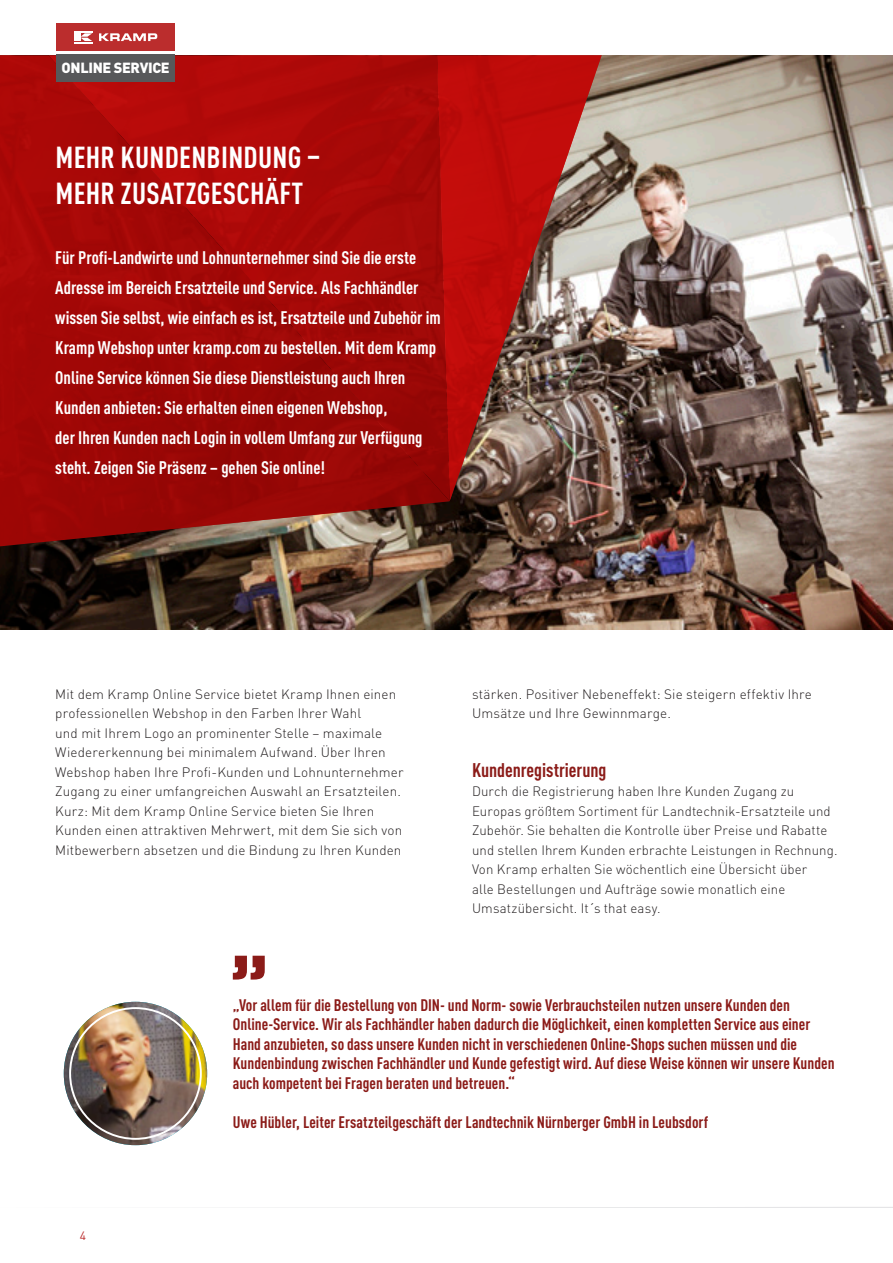
<style>
.page{position:relative;width:893px;height:1263px;background:#fff}
.page>*{position:absolute;margin:0;border:0;box-sizing:border-box;transform-origin:0 0}
.t1{font:700 condensed 30px/36px "DIN Pro";letter-spacing:.01em;color:#fff}
.t2{font:700 condensed 19.5px "DIN Pro";letter-spacing:-.005em;color:#8b1b18}
.t3{font:700 condensed 18px/30px "DIN Pro";color:#fff}
.t4{font:700 condensed 16.5px/19.5px "DIN Pro";color:#8b1b18}
.t5{font:900 14.55px "DIN Pro";letter-spacing:-.025em;color:#fff}
.t6{font:300 13.5px/19.5px "DIN Pro";letter-spacing:.01em;color:#231f20}
.t7{font:12px "DIN Pro";color:#bb2d2d}
</style>
<div class="page">
<img style="left:0;top:55px;width:893px;height:574px">
<svg style="left:0;top:55px;width:663px;height:554px;background:#93241f"></svg>
<svg style="left:233px;top:956px;width:32px;height:23px"></svg>
<img style="left:64px;top:1002px;width:143px;height:143px;border-radius:72px">
<img style="left:826px;top:98px;width:67px;height:532px">
<svg style="left:267px;top:1207px;width:626px;height:1px"></svg>
<div style="left:56px;top:23px;width:119px;height:28px;background:#bb2d2d"></div>
<svg style="left:99px;top:33px;width:58px;height:8px"></svg>
<svg style="left:74px;top:31px;width:18px;height:12px"></svg>
<div style="left:56px;top:54px;width:119px;height:28px;background:#57585a"></div>
<p class="t5" style="left:62px;top:58px;width:110px">ONLINE SERVICE</p>
<h1 class="t1" style="left:55px;top:136px;width:267px">Mehr Kundenbindung – mehr Zusatzgeschäft</h1>
<p class="t3" style="left:55px;top:241px;width:387px">Für Profi-Landwirte und Lohnunternehmer sind Sie die erste Adresse im Bereich Ersatzteile und Service. Als Fachhändler wissen Sie selbst, wie einfach es ist, Ersatzteile und Zubehör im Kramp Webshop unter kramp.com zu bestellen. Mit dem Kramp Online Service können Sie diese Dienstleistung auch Ihren Kunden anbieten: Sie erhalten einen eigenen Webshop,<br>der Ihren Kunden nach Login in vollem Umfang zur Verfügung steht. Zeigen Sie Präsenz – gehen Sie online!</p>
<p class="t6" style="left:55px;top:684px;width:350px">Mit dem Kramp Online Service bietet Kramp Ihnen einen professionellen Webshop in den Farben Ihrer Wahl<br>und mit Ihrem Logo an prominenter Stelle – maximale Wiedererkennung bei minimalem Aufwand. Über Ihren Webshop haben Ihre Profi-Kunden und Lohnunternehmer Zugang zu einer umfangreichen Auswahl an Ersatzteilen.<br>Kurz: Mit dem Kramp Online Service bieten Sie Ihren Kunden einen attraktiven Mehrwert, mit dem Sie sich von Mitbewerbern absetzen und die Bindung zu Ihren Kunden</p>
<p class="t6" style="left:472px;top:684px;width:341px">stärken. Positiver Nebeneffekt: Sie steigern effektiv Ihre<br>Umsätze und Ihre Gewinnmarge.</p>
<h2 class="t2" style="left:472px;top:755px;width:136px">Kundenregistrierung</h2>
<p class="t6" style="left:472px;top:781px;width:367px">Durch die Registrierung haben Ihre Kunden Zugang zu Europas größtem Sortiment für Landtechnik-Ersatzteile und Zubehör. Sie behalten die Kontrolle über Preise und Rabatte und stellen Ihrem Kunden erbrachte Leistungen in Rechnung.<br>Von Kramp erhalten Sie wöchentlich eine Übersicht über<br>alle Bestellungen und Aufträge sowie monatlich eine Umsatzübersicht. It´s that easy.</p>
<p class="t7" style="left:80px;top:1226px;width:8px">4</p>
<p class="t4" style="left:233px;top:994px;width:603px">„Vor allem für die Bestellung von DIN- und Norm- sowie Verbrauchsteilen nutzen unsere Kunden den Online-Service. Wir als Fachhändler haben dadurch die Möglichkeit, einen kompletten Service aus einer Hand anzubieten, so dass unsere Kunden nicht in verschiedenen Online-Shops suchen müssen und die Kundenbindung zwischen Fachhändler und Kunde gefestigt wird. Auf diese Weise können wir unsere Kunden auch kompetent bei Fragen beraten und betreuen.“</p>
<p class="t4" style="left:233px;top:1111px;width:477px">Uwe Hübler, Leiter Ersatzteilgeschäft der Landtechnik Nürnberger GmbH in Leubsdorf</p>
</div>
